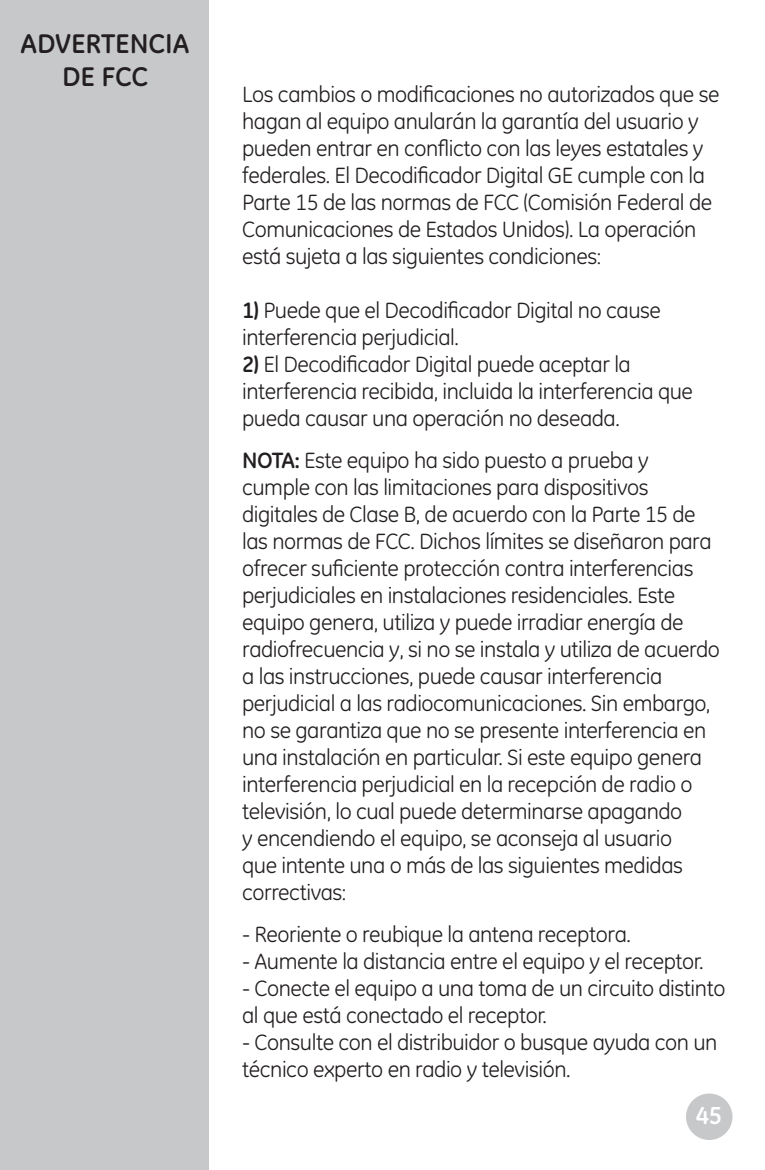
<style>
.page{position:relative;width:765px;height:1170px;background:#fff}
.page>*{position:absolute;margin:0;border:0;box-sizing:border-box;transform-origin:0 0}
.t1{font:700 27.5px/33px "GE Inspira";color:#231f20;text-align:center}
.t2{font:700 25px "GE Inspira";color:#fff}
.t3{font:22.5px/27px "GE Inspira";letter-spacing:-.02em;color:#231f20}
.s1{font-weight:700}
</style>
<div class="page">
<div style="left:0;top:0;width:208px;height:1170px;background:#c7c8ca"></div>
<div style="left:686px;top:1093px;width:46px;height:47px;background:#c7c8ca;border-radius:50%"></div>
<p class="t1" style="left:21px;top:26px;width:170px">ADVERTENCIA<br>DE FCC</p>
<p class="t3" style="left:242px;top:81px;width:479px">Los cambios o modificaciones no autorizados que se hagan al equipo anularán la garantía del usuario y pueden entrar en conflicto con las leyes estatales y federales. El Decodificador Digital GE cumple con la Parte 15 de las normas de FCC (Comisión Federal de Comunicaciones de Estados Unidos). La operación está sujeta a las siguientes condiciones:</p>
<p class="t3" style="left:242px;top:297px;width:420px"><span class="s1">1)</span> Puede que el Decodificador Digital no cause interferencia perjudicial.</p>
<p class="t3" style="left:242px;top:351px;width:452px"><span class="s1">2)</span> El Decodificador Digital puede aceptar la interferencia recibida, incluida la interferencia que pueda causar una operación no deseada.</p>
<p class="t3" style="left:242px;top:447px;width:479px"><span class="s1">NOTA:</span> Este equipo ha sido puesto a prueba y cumple con las limitaciones para dispositivos digitales de Clase B, de acuerdo con la Parte 15 de las normas de FCC. Dichos límites se diseñaron para ofrecer suficiente protección contra interferencias perjudiciales en instalaciones residenciales. Este equipo genera, utiliza y puede irradiar energía de radiofrecuencia y, si no se instala y utiliza de acuerdo a las instrucciones, puede causar interferencia perjudicial a las radiocomunicaciones. Sin embargo, no se garantiza que no se presente interferencia en una instalación en particular. Si este equipo genera interferencia perjudicial en la recepción de radio o televisión, lo cual puede determinarse apagando<br>y encendiendo el equipo, se aconseja al usuario<br>que intente una o más de las siguientes medidas correctivas:</p>
<p class="t3" style="left:242px;top:921px;width:390px">- Reoriente o reubique la antena receptora.</p>
<p class="t3" style="left:242px;top:948px;width:463px">- Aumente la distancia entre el equipo y el receptor.</p>
<p class="t3" style="left:242px;top:975px;width:485px">- Conecte el equipo a una toma de un circuito distinto al que está conectado el receptor.</p>
<p class="t3" style="left:242px;top:1029px;width:477px">- Consulte con el distribuidor o busque ayuda con un técnico experto en radio y televisión.</p>
<p class="t2" style="left:696px;top:1100px;width:14px">45</p>
</div>
